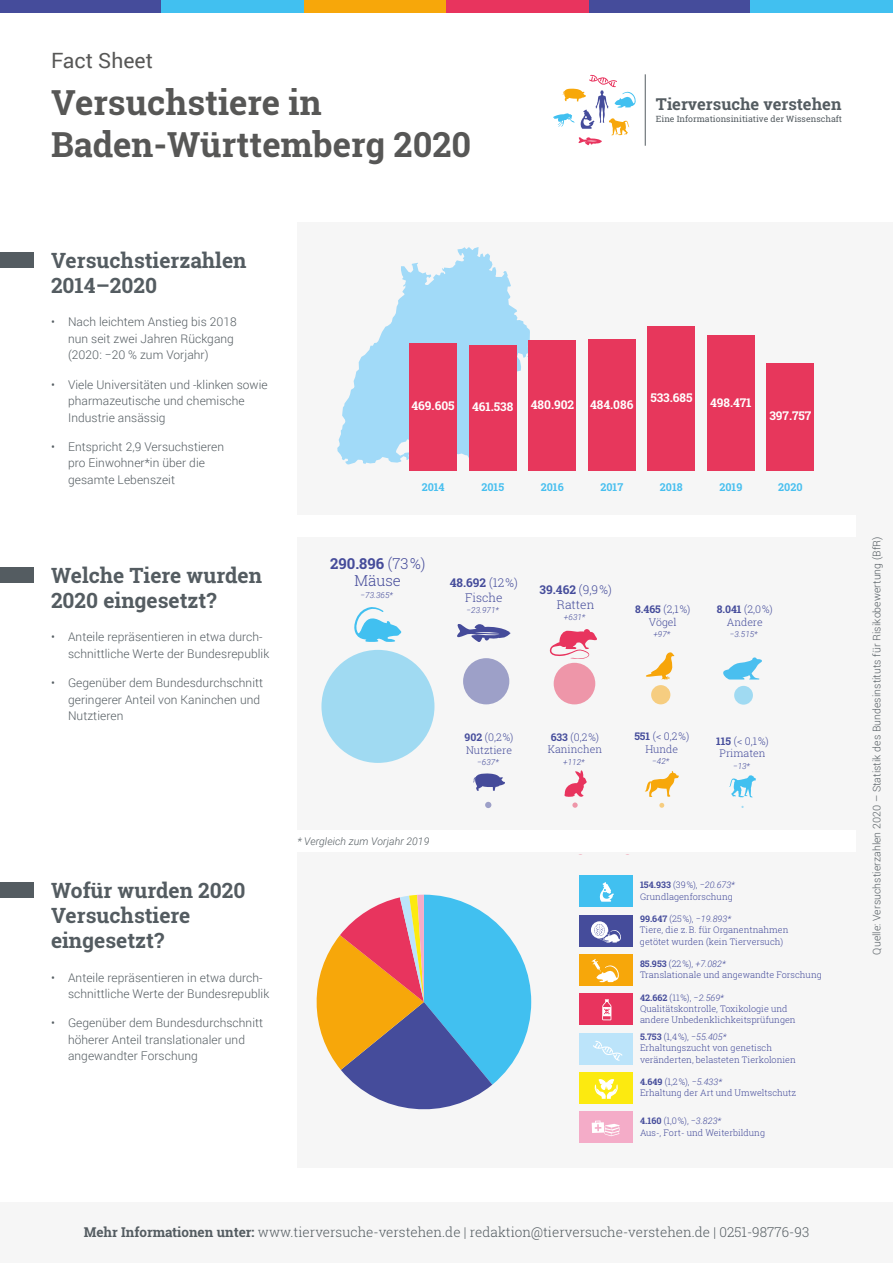
<style>
.page{position:relative;width:893px;height:1263px;background:#fff}
.page>*{position:absolute;margin:0;border:0;box-sizing:border-box;transform-origin:0 0}
.t1{font:700 34.5px/41.4px "Roboto Slab";color:#575756}
.t2{font:21.15px "Roboto";color:#575756}
.t3{font:700 21px/25.2px "Roboto Slab";color:#545c61}
.t4{font:700 16.5px "Roboto Slab";color:#545c61}
.t5{font:300 15px/17.2px "Roboto Slab";color:#454b9a;text-align:center}
.t6{font:300 13.5px "Roboto Slab";color:#545c61}
.t7{font:300 12px/16.5px "Roboto";letter-spacing:.005em;color:#545c61}
.t8{font:700 12px "Roboto Slab";color:#fff}
.t9{font:300 12px/15px "Roboto Slab";color:#454c9b;text-align:center}
.t10{font:700 10.8px "Roboto Slab";color:#48bfef}
.t11{font:300 10.5px/12.8px "Roboto Slab";color:#454c9b;text-align:center}
.t12{font:300 10.5px "Roboto";letter-spacing:.005em;color:#545c61}
.t13{font:italic 300 10.5px "Roboto";letter-spacing:.005em;color:#545c61}
.t14{font:300 9px/11.2px "Roboto Slab";color:#454c9b}
.t15{font:italic 300 9px "Roboto";color:#454c9b}
.t16{font:8.7px "Roboto Slab";color:#545c61}
.t17{font:italic 300 8.25px "Roboto";color:#454c9b}
.s1{font-weight:700}
.s2{font-family:"Roboto Slab";font-weight:700;font-style:normal}
.s3{font-family:"Roboto Slab";font-style:normal}
.s4{font-family:"Roboto";font-style:italic}
</style>
<div class="page">
<div style="left:0;top:1202px;width:893px;height:61px;background:#f6f6f6"></div>
<hr style="left:645px;top:74px;width:1px;height:72px;background:#545c61">
<svg style="left:553px;top:74px;width:83px;height:72px"></svg>
<div style="left:0;top:567px;width:34px;height:16px;background:#545c61"></div>
<div style="left:0;top:252px;width:34px;height:16px;background:#545c61"></div>
<div style="left:0;top:882px;width:34px;height:16px;background:#545c61"></div>
<div style="left:298px;top:223px;width:595px;height:292px;background:#f6f6f6"></div>
<div style="left:298px;top:852px;width:595px;height:316px;background:#f6f6f6"></div>
<div style="left:857px;top:223px;width:36px;height:945px;background:#f6f6f6"></div>
<div style="left:298px;top:538px;width:595px;height:292px;background:#f6f6f6"></div>
<div style="left:303px;top:0;width:143px;height:13px;background:#f7a70a"></div>
<div style="left:160px;top:0;width:143px;height:13px;background:#41c0f0"></div>
<div style="left:0;top:0;width:160px;height:13px;background:#454c9b"></div>
<div style="left:446px;top:0;width:143px;height:13px;background:#e8345e"></div>
<div style="left:750px;top:0;width:143px;height:13px;background:#41c0f0"></div>
<div style="left:589px;top:0;width:161px;height:13px;background:#454c9b"></div>
<svg style="left:337px;top:247px;width:193px;height:217px"></svg>
<div style="left:409px;top:343px;width:48px;height:128px;background:#e7375c"></div>
<div style="left:469px;top:346px;width:48px;height:125px;background:#e7375c"></div>
<div style="left:528px;top:340px;width:48px;height:131px;background:#e7375c"></div>
<div style="left:588px;top:339px;width:48px;height:132px;background:#e7375c"></div>
<div style="left:648px;top:326px;width:47px;height:145px;background:#e7375c"></div>
<div style="left:707px;top:336px;width:48px;height:135px;background:#e7375c"></div>
<div style="left:767px;top:363px;width:47px;height:108px;background:#e7375c"></div>
<div style="left:579px;top:1033px;width:54px;height:31px;background:#bce4fa"></div>
<svg style="left:593px;top:1040px;width:29px;height:21px"></svg>
<div style="left:579px;top:994px;width:54px;height:31px;background:#e8345e"></div>
<svg style="left:602px;top:999px;width:9px;height:21px"></svg>
<div style="left:579px;top:876px;width:54px;height:31px;background:#41c0f0"></div>
<svg style="left:599px;top:882px;width:15px;height:20px"></svg>
<div style="left:579px;top:915px;width:54px;height:31px;background:#454c9b"></div>
<svg style="left:591px;top:921px;width:17px;height:17px"></svg>
<svg style="left:594px;top:924px;width:27px;height:18px"></svg>
<div style="left:579px;top:1112px;width:54px;height:31px;background:#f4acc8"></div>
<svg style="left:592px;top:1120px;width:28px;height:16px"></svg>
<div style="left:579px;top:1072px;width:54px;height:32px;background:#fcea10"></div>
<svg style="left:595px;top:1079px;width:23px;height:20px"></svg>
<div style="left:579px;top:954px;width:54px;height:32px;background:#f7a70a"></div>
<svg style="left:592px;top:959px;width:27px;height:23px"></svg>
<svg style="left:316px;top:895px;width:215px;height:215px"></svg>
<svg style="left:354px;top:607px;width:48px;height:35px"></svg>
<svg style="left:457px;top:624px;width:54px;height:18px"></svg>
<svg style="left:549px;top:629px;width:48px;height:30px"></svg>
<svg style="left:473px;top:773px;width:32px;height:18px"></svg>
<svg style="left:729px;top:775px;width:27px;height:22px"></svg>
<div style="left:321px;top:650px;width:113px;height:113px;background:#a0daf2;border-radius:57px"></div>
<div style="left:463px;top:658px;width:46px;height:46px;background:#9da0c8;border-radius:23px"></div>
<div style="left:554px;top:663px;width:41px;height:41px;background:#ee96a9;border-radius:21px"></div>
<div style="left:651px;top:685px;width:19px;height:19px;background:#f6cd80;border-radius:10px"></div>
<svg style="left:734px;top:686px;width:19px;height:19px"></svg>
<svg style="left:485px;top:802px;width:6px;height:6px"></svg>
<svg style="left:659px;top:803px;width:5px;height:5px"></svg>
<svg style="left:646px;top:652px;width:28px;height:28px"></svg>
<svg style="left:723px;top:657px;width:39px;height:22px"></svg>
<svg style="left:564px;top:770px;width:23px;height:38px"></svg>
<svg style="left:645px;top:771px;width:34px;height:26px"></svg>
<h2 class="t2" style="left:51px;top:46px;width:104px">Fact Sheet</h2>
<h1 class="t1" style="left:51px;top:82px;width:422px">Versuchstiere in<br>Baden-Württemberg 2020</h1>
<h3 class="t4" style="left:656px;top:93px;width:187px">Tierversuche verstehen</h3>
<p class="t16" style="left:656px;top:112px;width:187px">Eine Informationsinitiative der Wissenschaft</p>
<h3 class="t3" style="left:51px;top:247px;width:197px">Versuchstierzahlen<br>2014–2020</h3>
<p class="t7" style="left:68px;top:313px;width:170px;text-indent:-17px">• Nach leichtem Anstieg bis 2018 nun seit zwei Jahren Rückgang (2020: −20 % zum Vorjahr)</p>
<p class="t7" style="left:68px;top:376px;width:201px;text-indent:-17px">• Viele Universitäten und -klinken sowie pharmazeutische und chemische<br>Industrie ansässig</p>
<p class="t7" style="left:68px;top:438px;width:158px;text-indent:-17px">• Entspricht 2,9 Versuchstieren pro Einwohner*in über die gesamte Lebenszeit</p>
<h3 class="t3" style="left:51px;top:562px;width:213px">Welche Tiere wurden<br>2020 eingesetzt?</h3>
<p class="t7" style="left:68px;top:628px;width:203px;text-indent:-17px">• Anteile repräsentieren in etwa durch&shy;schnittliche Werte der Bundesrepublik</p>
<p class="t7" style="left:68px;top:674px;width:197px;text-indent:-17px">• Gegenüber dem Bundesdurchschnitt geringerer Anteil von Kaninchen und<br>Nutztieren</p>
<h3 class="t3" style="left:51px;top:877px;width:196px">Wofür wurden 2020<br>Versuchstiere eingesetzt?</h3>
<p class="t7" style="left:68px;top:969px;width:203px;text-indent:-17px">• Anteile repräsentieren in etwa durch&shy;schnittliche Werte der Bundesrepublik</p>
<p class="t7" style="left:68px;top:1014px;width:197px;text-indent:-17px">• Gegenüber dem Bundesdurchschnitt höherer Anteil translationaler und angewandter Forschung</p>
<p class="t8" style="left:411px;top:398px;width:45px">469.605</p>
<p class="t8" style="left:472px;top:399px;width:43px">461.538</p>
<p class="t8" style="left:531px;top:396px;width:45px">480.902</p>
<p class="t8" style="left:590px;top:396px;width:45px">484.086</p>
<p class="t8" style="left:650px;top:389px;width:44px">533.685</p>
<p class="t8" style="left:710px;top:395px;width:43px">498.471</p>
<p class="t8" style="left:769px;top:407px;width:44px">397.757</p>
<p class="t10" style="left:422px;top:480px;width:24px">2014</p>
<p class="t10" style="left:481px;top:480px;width:24px">2015</p>
<p class="t10" style="left:541px;top:480px;width:24px">2016</p>
<p class="t10" style="left:600px;top:480px;width:24px">2017</p>
<p class="t10" style="left:660px;top:480px;width:24px">2018</p>
<p class="t10" style="left:719px;top:480px;width:24px">2019</p>
<p class="t10" style="left:778px;top:480px;width:26px">2020</p>
<p class="t5" style="left:330px;top:554px;width:97px"><span class="s1">290.896</span> (73%)<br>Mäuse</p>
<p class="t17" style="left:361px;top:589px;width:34px">−73.365*</p>
<p class="t9" style="left:450px;top:575px;width:69px"><span class="s1">48.692</span> (12%)<br>Fische</p>
<p class="t17" style="left:467px;top:605px;width:34px">−23.971*</p>
<p class="t9" style="left:540px;top:582px;width:74px"><span class="s1">39.462</span> (9,9%)<br>Ratten</p>
<p class="t17" style="left:564px;top:612px;width:23px">+631*</p>
<p class="t11" style="left:717px;top:603px;width:58px"><span class="s1">8.041</span> (2,0%)<br>Andere</p>
<p class="t17" style="left:730px;top:629px;width:29px">−3.515*</p>
<p class="t11" style="left:635px;top:603px;width:57px"><span class="s1">8.465</span> (2,1%)<br>Vögel</p>
<p class="t17" style="left:653px;top:629px;width:18px">+97*</p>
<p class="t13" style="left:298px;top:834px;width:133px">* Vergleich zum Vorjahr 2019</p>
<p class="t11" style="left:465px;top:730px;width:50px;text-align:left"><span class="s1">902</span> (0,2%)<br>Nutztiere</p>
<p class="t17" style="left:477px;top:756px;width:23px">−637*</p>
<p class="t11" style="left:548px;top:730px;width:56px;text-align:left"><span class="s1">633</span> (0,2%)<br>Kaninchen</p>
<p class="t17" style="left:563px;top:756px;width:23px">+112*</p>
<p class="t11" style="left:634px;top:729px;width:56px"><span class="s1">551</span> (&lt; 0,2%)<br>Hunde</p>
<p class="t17" style="left:652px;top:755px;width:18px">−42*</p>
<p class="t11" style="left:716px;top:734px;width:54px"><span class="s1">115</span> (&lt; 0,1%)<br>Primaten</p>
<p class="t17" style="left:733px;top:760px;width:18px">−13*</p>
<p class="t15" style="left:640px;top:879px;width:97px"><span class="s2">154.933</span> <span class="s3">(39%),</span> −20.673*</p>
<p class="t14" style="left:640px;top:890px;width:94px">Grundlagenforschung</p>
<p class="t15" style="left:640px;top:913px;width:93px"><span class="s2">99.647</span> <span class="s3">(25%),</span> −19.893*</p>
<p class="t14" style="left:640px;top:924px;width:150px">Tiere, die z.B. für Organentnahmen getötet wurden (kein Tierversuch)</p>
<p class="t15" style="left:640px;top:957px;width:87px"><span class="s2">85.953</span> <span class="s3">(22%),</span> +7.082*</p>
<p class="t14" style="left:640px;top:969px;width:183px">Translationale und angewandte Forschung</p>
<p class="t15" style="left:640px;top:991px;width:86px"><span class="s2">42.662</span> <span class="s3">(11%),</span> −2.569*</p>
<p class="t14" style="left:640px;top:1003px;width:157px">Qualitätskontrolle, Toxikologie und andere Unbedenklichkeitsprüfungen</p>
<p class="t15" style="left:640px;top:1030px;width:88px"><span class="s2">5.753</span> <span class="s3">(1,4%),</span> −55.405*</p>
<p class="t14" style="left:640px;top:1042px;width:157px">Erhaltungszucht von genetisch veränderten, belasteten Tierkolonien</p>
<p class="t14" style="left:640px;top:1076px;width:158px"><span class="s1">4.649</span> (1,2%), <span class="s4">−5.433*<br></span>Erhaltung der Art und Umweltschutz</p>
<p class="t14" style="left:640px;top:1115px;width:127px"><span class="s1">4.160</span> (1,0%), <span class="s4">−3.823*<br></span>Aus-, Fort- und Weiterbildung</p>
<p class="t12" style="left:869px;top:954px;width:420px;rotate:-90deg">Quelle: Versuchstierzahlen 2020 – Statistik des Bundesinstituts für Risikobewertung (BfR)</p>
<p class="t6" style="left:84px;top:1223px;width:727px"><span class="s1">Mehr Informationen unter:</span> www.tierversuche-verstehen.de | redaktion@tierversuche-verstehen.de | 0251-98776-93</p>
</div>
